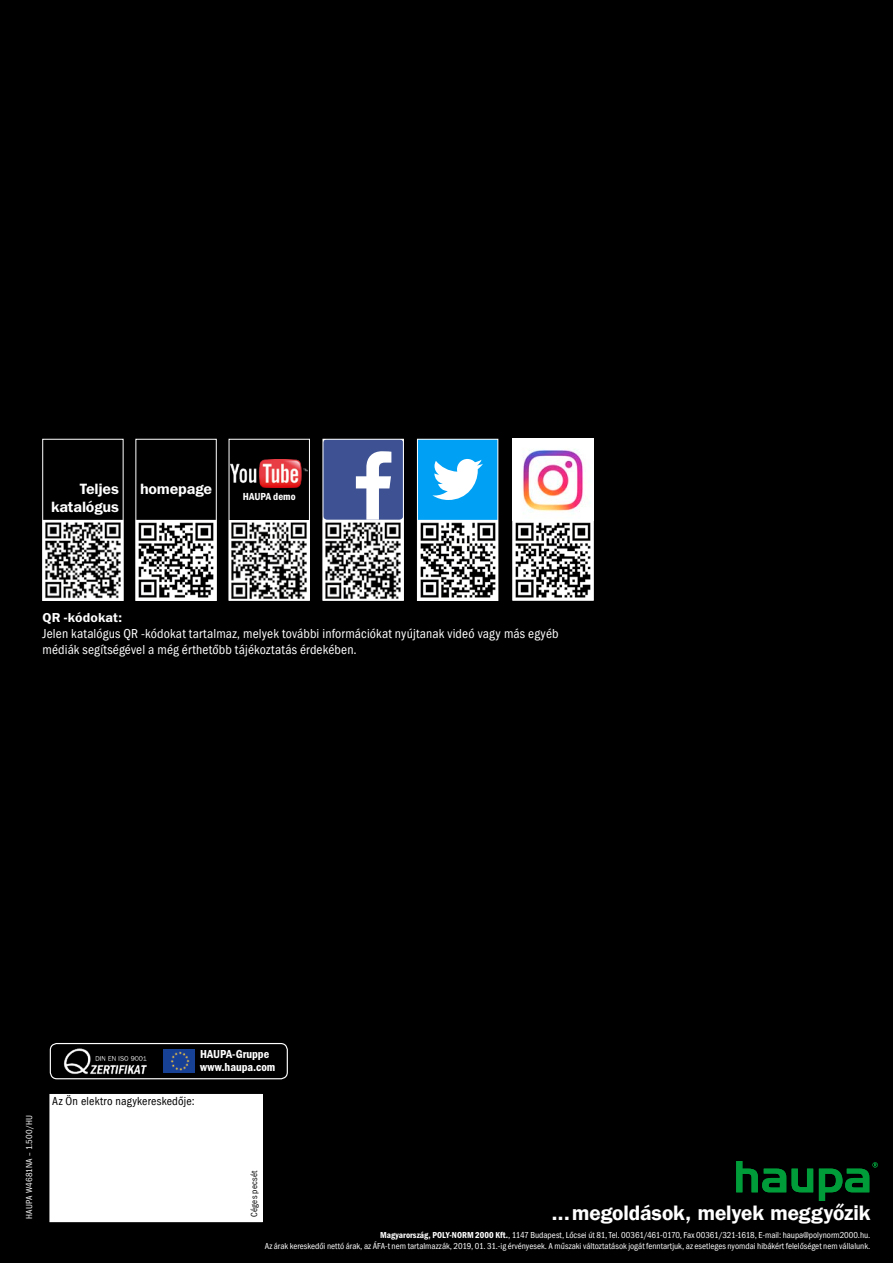
<style>
.page{position:relative;width:893px;height:1263px;background:#000}
.page>*{position:absolute;margin:0;border:0;box-sizing:border-box;transform-origin:0 0}
.t1{font:21px "Franklin Gothic LT Com Dm";letter-spacing:-.005em;color:#fff}
.t2{font:15px/18px "Franklin Gothic Demi ITC";letter-spacing:-.015em;color:#fff;text-align:right}
.t3{font:13.05px/15.6px "Franklin Gothic Book Cond ITC";letter-spacing:.01em;color:#fff}
.t4{font:13.05px "Franklin Gothic Demi ITC";letter-spacing:.01em;color:#fff}
.t5{font:condensed 12px "Franklin Gothic LT Com";letter-spacing:.015em;color:#000}
.t6{font:11.7px/12.9px "Franklin Gothic Demi Cond ITC";letter-spacing:-.005em;color:#fff}
.t7{font:10.35px "Franklin Gothic Demi Cond ITC";letter-spacing:-.005em;color:#fff}
.t8{font:condensed 9px "Franklin Gothic LT Com";letter-spacing:.025em;color:#fff}
.t9{font:condensed 9px "Franklin Gothic LT Com";letter-spacing:.03em;color:#000}
.t10{font:8.7px/10.9px "Franklin Gothic Book Cond ITC";color:#fff;text-align:right}
.s1{font-family:"Franklin Gothic Demi Cond ITC"}
</style>
<div class="page">
<svg style="left:736px;top:1162px;width:142px;height:39px"></svg>
<div style="left:50px;top:1094px;width:212px;height:128px;background:#fff"></div>
<img style="left:164px;top:1049px;width:30px;height:24px">
<div style="left:50px;top:1043px;width:238px;height:36px;border:1px solid #fff;border-radius:7px"></div>
<img style="left:63px;top:1048px;width:84px;height:27px">
<img style="left:138px;top:522px;width:76px;height:77px">
<div style="left:136px;top:520px;width:80px;height:81px;border:1px solid #fff"></div>
<div style="left:417px;top:439px;width:81px;height:81px;background:#00a1f4"></div>
<svg style="left:432px;top:459px;width:51px;height:41px"></svg>
<img style="left:419px;top:522px;width:77px;height:77px">
<div style="left:417px;top:520px;width:81px;height:81px;border:1px solid #fff"></div>
<div style="left:323px;top:439px;width:80px;height:81px;background:#3d5193;border-radius:4px"></div>
<svg style="left:356px;top:451px;width:35px;height:69px"></svg>
<img style="left:325px;top:522px;width:77px;height:76px">
<div style="left:323px;top:520px;width:81px;height:81px;border:1px solid #fff"></div>
<div style="left:417px;top:439px;width:81px;height:162px;border:1px solid #fff"></div>
<div style="left:323px;top:439px;width:81px;height:161px;border:1px solid #fff"></div>
<img style="left:231px;top:459px;width:76px;height:28px">
<img style="left:231px;top:522px;width:77px;height:76px">
<div style="left:229px;top:520px;width:81px;height:81px;border:1px solid #fff"></div>
<div style="left:229px;top:439px;width:81px;height:161px;border:1px solid #fff"></div>
<img style="left:45px;top:522px;width:76px;height:77px">
<div style="left:43px;top:520px;width:80px;height:81px;border:1px solid #fff"></div>
<img style="left:515px;top:441px;width:76px;height:79px">
<svg style="left:515px;top:522px;width:76px;height:76px"></svg>
<div style="left:513px;top:520px;width:80px;height:80px;border:1px solid #fff"></div>
<div style="left:513px;top:439px;width:80px;height:161px;border:1px solid #fff"></div>
<h2 class="t2" style="left:51px;top:480px;width:69px">Teljes katalógus</h2>
<h2 class="t2" style="left:140px;top:480px;width:74px">homepage</h2>
<p class="t7" style="left:243px;top:490px;width:54px">HAUPA demo</p>
<h3 class="t4" style="left:43px;top:610px;width:81px">QR -kódokat:</h3>
<h3 class="t3" style="left:43px;top:626px;width:518px">Jelen katalógus QR -kódokat tartalmaz, melyek további információkat nyújtanak videó vagy más egyéb médiák segítségével a még érthetőbb tájékoztatás érdekében.</h3>
<p class="t8" style="left:24px;top:1219px;width:105px;rotate:-90deg">HAUPA W4681NA – 1.500/HU</p>
<h3 class="t6" style="left:200px;top:1048px;width:77px">HAUPA-Gruppe www.haupa.com</h3>
<h3 class="t5" style="left:52px;top:1094px;width:144px">Az Ön elektro nagykereskedője:</h3>
<p class="t9" style="left:249px;top:1217px;width:48px;rotate:-90deg">Céges pecsét</p>
<h1 class="t1" style="left:552px;top:1201px;width:321px">...megoldások, melyek meggyőzik</h1>
<p class="t10" style="left:265px;top:1229px;width:607px"><span class="s1">Magyarország, POLY-NORM 2000 Kft.</span>, 1147 Budapest, Lőcsei út 81, Tel. 00361/461-0170, Fax 00361/321-1618, E-mail: haupa@polynorm2000.hu.<br>Az árak kereskedői nettó árak, az ÁFA-t nem tartalmazzák, 2019, 01. 31.-ig érvényesek. A műszaki változtatások jogát fenntartjuk, az esetleges nyomdai hibákért felelőséget nem vállalunk.</p>
</div>
